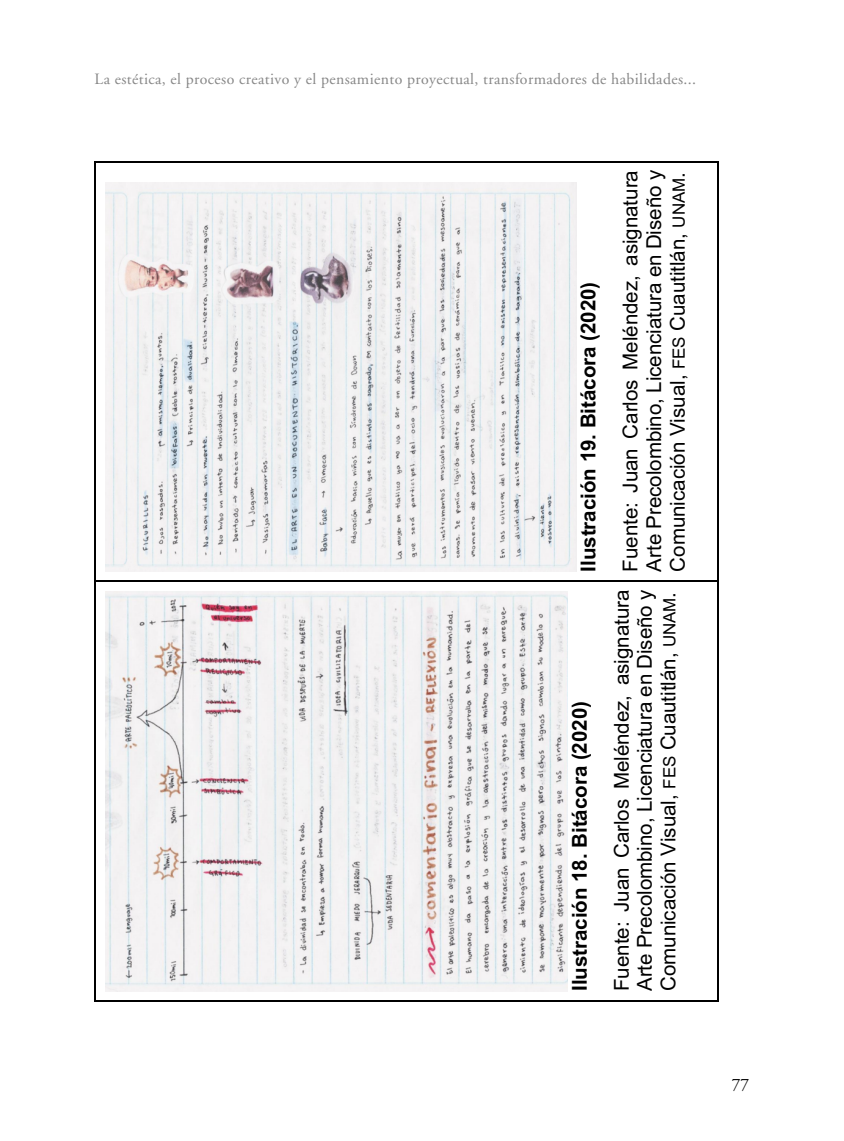
<style>
.page{position:relative;width:844px;height:1141px;background:#fff}
.page>*{position:absolute;margin:0;border:0;box-sizing:border-box;transform-origin:0 0}
.t1{font:20.47px/23.4px "Arial";color:#000;text-align:justify}
.t2{font:700 20.47px "Arial";color:#000}
.t3{font:17.5px "Adobe Garamond";color:#000}
.t4{font:15.75px "Adobe Garamond";letter-spacing:.025em;color:#878787}
.s1{font-size:16.97px}
</style>
<div class="page">
<svg style="left:94px;top:1000px;width:12px;height:2px"></svg>
<hr style="left:94px;top:582px;width:2px;height:418px;background:#000">
<svg style="left:94px;top:580px;width:12px;height:2px"></svg>
<hr style="left:94px;top:162px;width:2px;height:418px;background:#000">
<svg style="left:94px;top:161px;width:12px;height:1px"></svg>
<hr style="left:106px;top:1000px;width:611px;height:2px;background:#000">
<hr style="left:717px;top:582px;width:2px;height:418px;background:#000">
<hr style="left:106px;top:580px;width:611px;height:2px;background:#000">
<hr style="left:717px;top:162px;width:2px;height:418px;background:#000">
<hr style="left:106px;top:161px;width:611px;height:1px;background:#000">
<img style="left:106px;top:591px;width:461px;height:400px">
<img style="left:106px;top:183px;width:470px;height:389px">
<p class="t4" style="left:94px;top:70px;width:603px">La estética, el proceso creativo y el pensamiento proyectual, transformadores de habilidades...</p>
<p class="t2" style="left:574px;top:572px;width:291px;rotate:-90deg">Ilustración 19. Bitácora (2020)</p>
<p class="t2" style="left:565px;top:991px;width:291px;rotate:-90deg">Ilustración 18. Bitácora (2020)</p>
<p class="t1" style="left:618px;top:572px;width:403px;rotate:-90deg">Fuente: Juan Carlos Meléndez, asignatura Arte Precolombino, Licenciatura en Diseño y Comunicación Visual, <span class="s1">FES</span> Cuautitlán, <span class="s1">UNAM</span>.</p>
<p class="t1" style="left:609px;top:991px;width:403px;rotate:-90deg">Fuente: Juan Carlos Meléndez, asignatura Arte Precolombino, Licenciatura en Diseño y Comunicación Visual, <span class="s1">FES</span> Cuautitlán, <span class="s1">UNAM</span>.</p>
<p class="t3" style="left:731px;top:1075px;width:19px">77</p>
</div>
